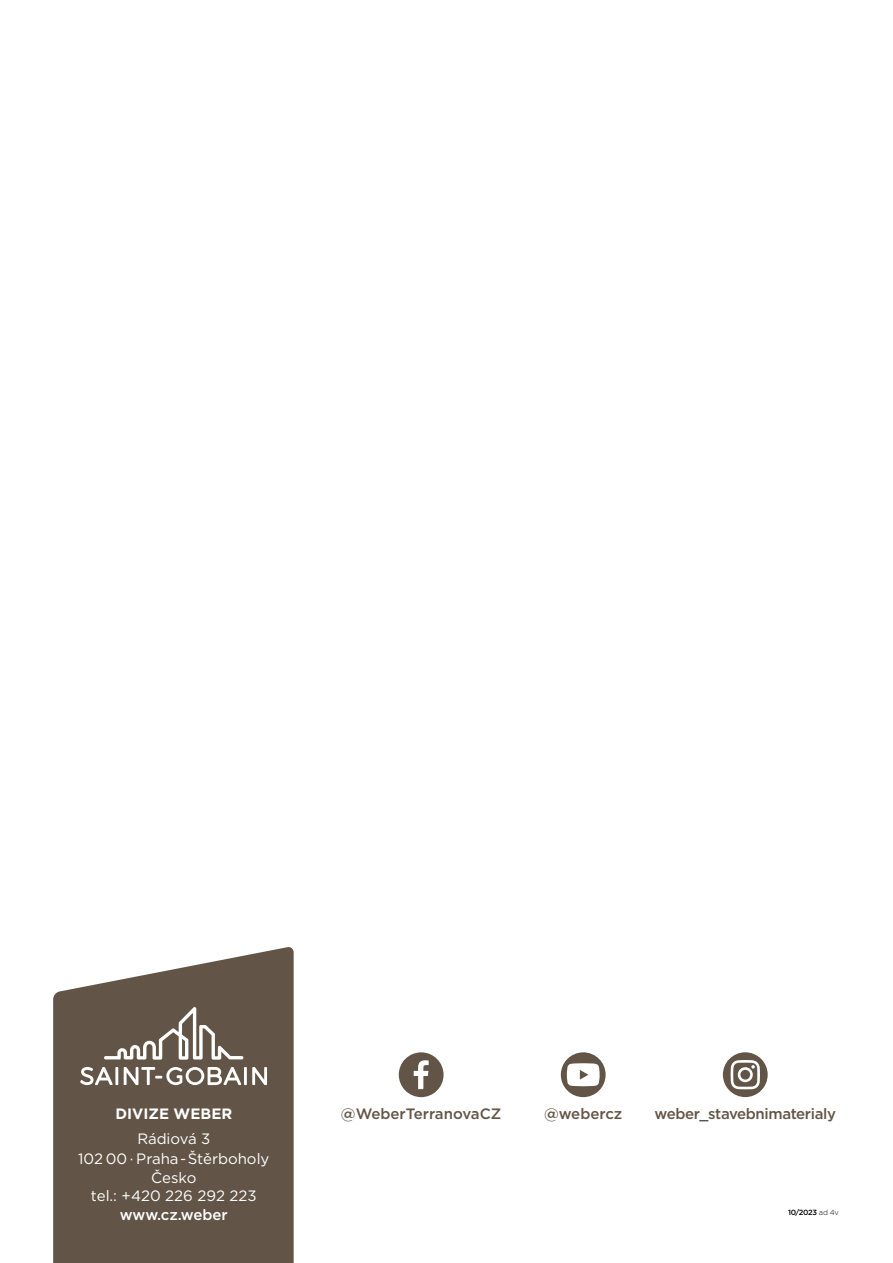
<style>
.page{position:relative;width:893px;height:1263px;background:#fff}
.page>*{position:absolute;margin:0;border:0;box-sizing:border-box;transform-origin:0 0}
.t1{font:15px/19px "Gotham";color:#fff;text-align:center}
.t2{font:500 15px "Gotham";color:#625446}
.t3{font:500 15px "Gotham";letter-spacing:-.025em;color:#625446}
.t4{font:500 15px "Gotham";color:#fff}
.t5{font:700 15px "Gotham";color:#fff}
.t6{font:500 7.5px "Gotham";letter-spacing:-.05em;color:#000}
.s1{font-weight:300}
</style>
<div class="page">
<svg style="left:53px;top:947px;width:241px;height:316px;background:#6f6255"></svg>
<svg style="left:80px;top:1067px;width:187px;height:18px"></svg>
<svg style="left:104px;top:1007px;width:139px;height:53px;background:#7f7368"></svg>
<svg style="left:399px;top:1052px;width:45px;height:45px"></svg>
<svg style="left:561px;top:1052px;width:45px;height:45px"></svg>
<svg style="left:723px;top:1052px;width:45px;height:45px"></svg>
<p class="t5" style="left:115px;top:1103px;width:118px">DIVIZE WEBER</p>
<p class="t2" style="left:341px;top:1104px;width:162px">@WeberTerranovaCZ</p>
<p class="t2" style="left:544px;top:1104px;width:80px">@webercz</p>
<p class="t3" style="left:655px;top:1104px;width:183px">weber_stavebnimaterialy</p>
<p class="t1" style="left:78px;top:1129px;width:193px">Rádiová 3<br>102 00 · Praha - Štěrboholy<br>Česko<br>tel.: +420 226 292 223</p>
<p class="t4" style="left:120px;top:1205px;width:109px">www.cz.weber</p>
<p class="t6" style="left:788px;top:1207px;width:52px">10/2023 <span class="s1">ad 4v</span></p>
</div>
